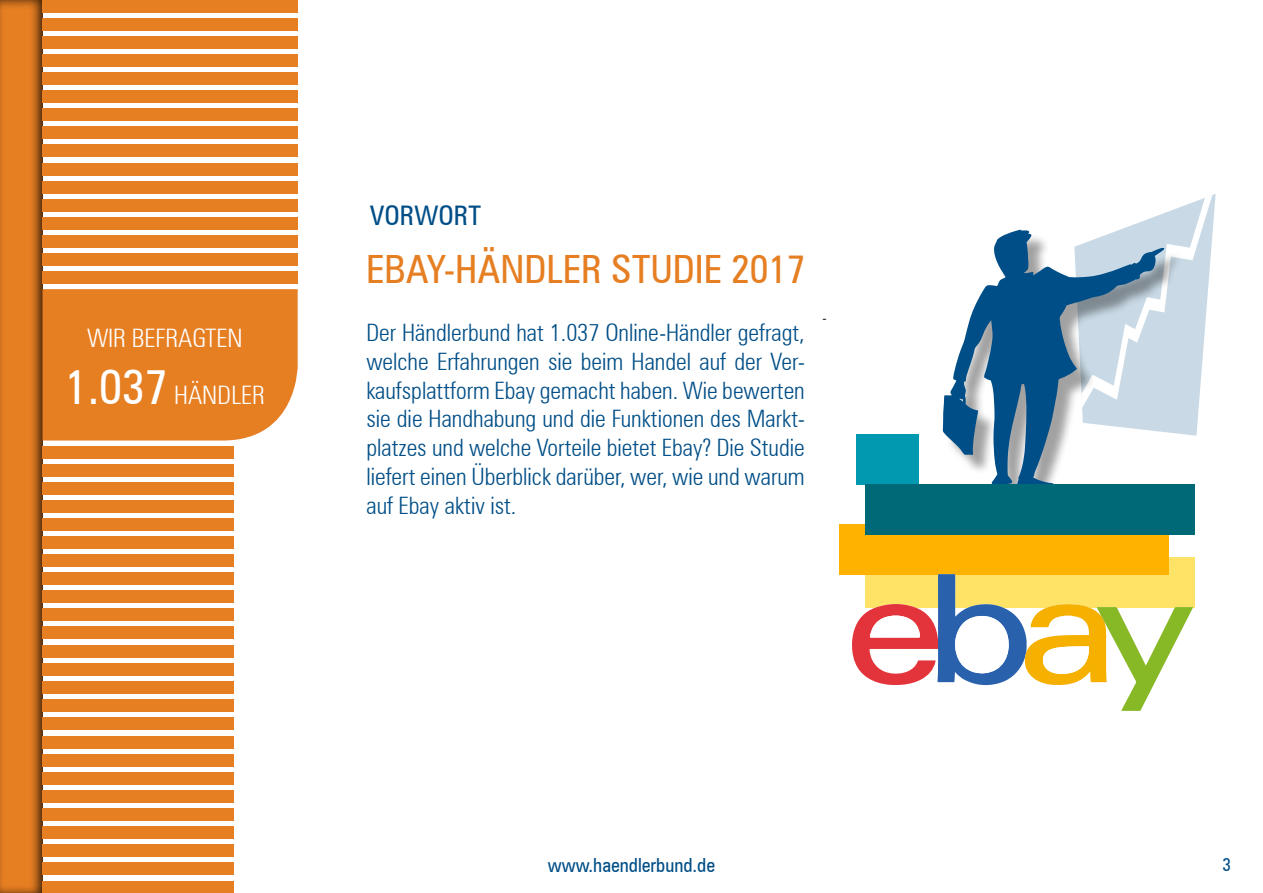
<style>
.page{position:relative;width:1263px;height:893px;background:#fff}
.page>*{position:absolute;margin:0;border:0;box-sizing:border-box;transform-origin:0 0}
.t1{font:condensed 39px "Zurich BT";color:#e67e22}
.t2{font:condensed 27px "Zurich BT";color:#004e87}
.t3{font:300 condensed 25.5px "Zurich BT";color:#fff}
.t4{font:300 condensed 24px/28.8px "Zurich BT";color:#004e87;text-align:justify}
.t5{font:condensed 19.5px "Zurich BT";color:#004e87}
.t6{font:condensed 18px "Zurich BT";color:#004e87}
.t7{font:300 condensed 14.85px "Zurich BT";color:#000}
.s1{font-weight:400;font-size:48px}
</style>
<div class="page">
<div style="left:0;top:0;width:56px;height:893px;background:#000;opacity:.75"></div>
<div style="left:43px;top:289px;width:255px;height:152px;background:#e67e22"></div>
<div style="left:43px;top:0;width:255px;height:13px;background:#e67e22"></div>
<div style="left:43px;top:18px;width:255px;height:13px;background:#e67e22"></div>
<div style="left:43px;top:36px;width:255px;height:13px;background:#e67e22"></div>
<div style="left:43px;top:54px;width:255px;height:13px;background:#e67e22"></div>
<div style="left:43px;top:72px;width:255px;height:13px;background:#e67e22"></div>
<div style="left:43px;top:90px;width:255px;height:13px;background:#e67e22"></div>
<div style="left:43px;top:108px;width:255px;height:13px;background:#e67e22"></div>
<div style="left:43px;top:126px;width:255px;height:13px;background:#e67e22"></div>
<div style="left:43px;top:145px;width:255px;height:12px;background:#e67e22"></div>
<div style="left:43px;top:163px;width:255px;height:12px;background:#e67e22"></div>
<div style="left:43px;top:181px;width:255px;height:12px;background:#e67e22"></div>
<div style="left:43px;top:199px;width:255px;height:13px;background:#e67e22"></div>
<div style="left:43px;top:217px;width:255px;height:13px;background:#e67e22"></div>
<div style="left:43px;top:235px;width:255px;height:13px;background:#e67e22"></div>
<div style="left:43px;top:253px;width:255px;height:13px;background:#e67e22"></div>
<div style="left:43px;top:271px;width:255px;height:13px;background:#e67e22"></div>
<div style="left:43px;top:446px;width:191px;height:13px;background:#e67e22"></div>
<div style="left:43px;top:464px;width:191px;height:13px;background:#e67e22"></div>
<div style="left:43px;top:482px;width:191px;height:13px;background:#e67e22"></div>
<div style="left:43px;top:500px;width:191px;height:13px;background:#e67e22"></div>
<div style="left:43px;top:518px;width:191px;height:13px;background:#e67e22"></div>
<div style="left:43px;top:536px;width:191px;height:13px;background:#e67e22"></div>
<div style="left:43px;top:554px;width:191px;height:13px;background:#e67e22"></div>
<div style="left:43px;top:572px;width:191px;height:13px;background:#e67e22"></div>
<div style="left:43px;top:590px;width:191px;height:13px;background:#e67e22"></div>
<div style="left:43px;top:608px;width:191px;height:13px;background:#e67e22"></div>
<div style="left:43px;top:627px;width:191px;height:12px;background:#e67e22"></div>
<div style="left:43px;top:645px;width:191px;height:12px;background:#e67e22"></div>
<div style="left:43px;top:663px;width:191px;height:12px;background:#e67e22"></div>
<div style="left:43px;top:681px;width:191px;height:12px;background:#e67e22"></div>
<div style="left:43px;top:699px;width:191px;height:13px;background:#e67e22"></div>
<div style="left:43px;top:717px;width:191px;height:13px;background:#e67e22"></div>
<div style="left:43px;top:736px;width:191px;height:13px;background:#e67e22"></div>
<div style="left:43px;top:754px;width:191px;height:13px;background:#e67e22"></div>
<div style="left:43px;top:772px;width:191px;height:13px;background:#e67e22"></div>
<div style="left:43px;top:790px;width:191px;height:13px;background:#e67e22"></div>
<div style="left:43px;top:808px;width:191px;height:13px;background:#e67e22"></div>
<div style="left:43px;top:826px;width:191px;height:13px;background:#e67e22"></div>
<div style="left:43px;top:844px;width:191px;height:13px;background:#e67e22"></div>
<div style="left:43px;top:863px;width:191px;height:12px;background:#e67e22"></div>
<div style="left:43px;top:882px;width:191px;height:11px;background:#e67e22"></div>
<svg style="left:1120px;top:194px;width:96px;height:242px"></svg>
<div style="left:945px;top:234px;width:239px;height:274px;background:#000;opacity:.37"></div>
<svg style="left:942px;top:230px;width:224px;height:254px"></svg>
<div style="left:856px;top:434px;width:62px;height:50px;background:#0099b0"></div>
<div style="left:865px;top:557px;width:330px;height:50px;background:#ffe366"></div>
<div style="left:839px;top:524px;width:329px;height:50px;background:#ffb300"></div>
<svg style="left:851px;top:574px;width:342px;height:137px"></svg>
<div style="left:865px;top:484px;width:330px;height:51px;background:#006978"></div>
<p class="t3" style="left:87px;top:322px;width:157px">WIR BEFRAGTEN</p>
<p class="t3" style="left:65px;top:380px;width:201px"><span class="s1">1.037</span> HÄNDLER</p>
<p class="t2" style="left:370px;top:199px;width:112px">VORWORT</p>
<h1 class="t1" style="left:366px;top:245px;width:441px">EBAY-HÄNDLER STUDIE 2017</h1>
<p class="t4" style="left:366px;top:318px;width:440px">Der Händlerbund hat 1.037 Online-Händler gefragt, welche Erfahrungen sie beim Handel auf der Ver&shy;kaufsplattform Ebay gemacht haben. Wie bewerten sie die Handhabung und die Funktionen des Markt&shy;platzes und welche Vorteile bietet Ebay? Die Studie liefert einen Überblick darüber, wer, wie und warum auf Ebay aktiv ist.</p>
<p class="t7" style="left:822px;top:309px;width:6px">-</p>
<p class="t5" style="left:548px;top:853px;width:169px">www.haendlerbund.de</p>
<p class="t6" style="left:1222px;top:854px;width:10px">3</p>
</div>
